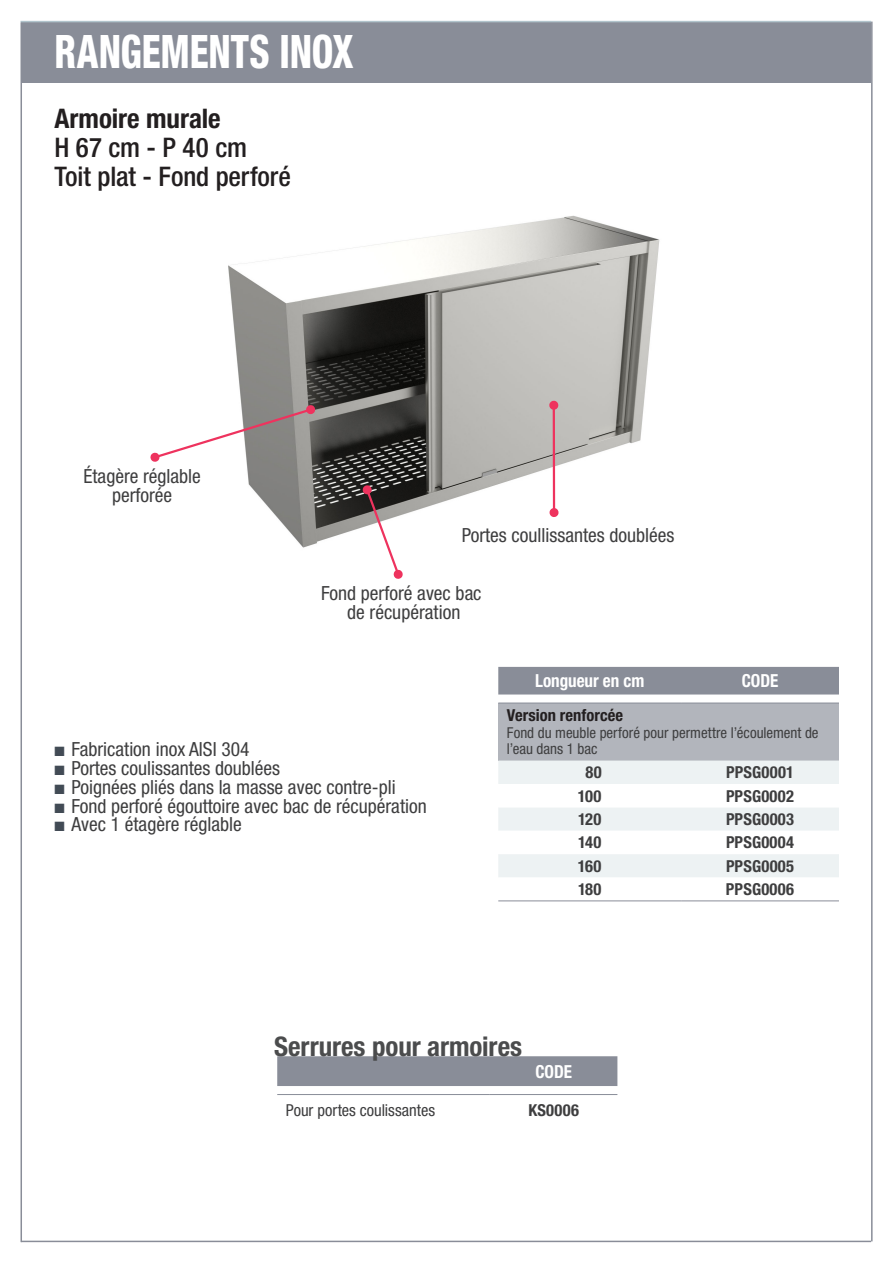
<style>
.page{position:relative;width:893px;height:1263px;background:#fff}
.page>*{position:absolute;margin:0;border:0;box-sizing:border-box;transform-origin:0 0}
.Titre_chapitre__maît{font:800 condensed 46.2px "Helvetica Neue LT Std";letter-spacing:-.005em;color:#fff;scale:.82 1}
.Titre_produit_24pt{font:500 condensed 27px "Helvetica Neue LT Std";letter-spacing:-.005em;color:#231f20}
.Caractérisitiques_pr{font:700 condensed 27px "Helvetica Neue LT Std";color:#4b4c4d}
.Titre_produit_24pt-2{font:700 condensed 27px "Helvetica Neue LT Std";letter-spacing:-.005em;color:#231f20}
.Description_produits{font:condensed 19.5px/18.8px "Helvetica Neue LT Std";color:#3e3e3f;text-align:center}
.Tableau_entête_12pt{font:700 condensed 18px "Helvetica Neue LT Std";color:#fff;scale:.95 1}
.Tableau_standard_11p{font:700 condensed 16.5px "Helvetica Neue LT Std";letter-spacing:.01em;color:#3e3e3f}
.Tableau_standard_11p-2{font:condensed 16.5px "Helvetica Neue LT Std";color:#3e3e3f}
.Tableau_standard_11p-3{font:700 condensed 16.5px "Helvetica Neue LT Std";letter-spacing:.005em;color:#231f20}
.Tableau_standard_10p{font:condensed 15px/16.5px "Helvetica Neue LT Std";color:#3e3e3f}
.s1{color:#424b55}
</style>
<div class="page">
<div style="left:21px;top:22px;width:850px;height:61px;background:#898d98"></div>
<hr style="left:21px;top:22px;width:1px;height:1220px;background:#898d98">
<hr style="left:871px;top:22px;width:2px;height:1219px;background:#898d98">
<hr style="left:21px;top:1241px;width:850px;height:1px;background:#898d98">
<hr style="left:21px;top:21px;width:850px;height:1px;background:#b1c4cc">
<img style="left:228px;top:215px;width:432px;height:333px">
<svg style="left:150px;top:404px;width:166px;height:58px"></svg>
<hr style="left:553px;top:405px;width:2px;height:107px;background:#ee335e">
<svg style="left:549px;top:400px;width:10px;height:10px"></svg>
<svg style="left:549px;top:507px;width:10px;height:11px"></svg>
<div style="left:277px;top:1056px;width:340px;height:30px;background:#898d98"></div>
<hr style="left:277px;top:1094px;width:213px;height:1px;background:#898d98">
<hr style="left:490px;top:1094px;width:127px;height:1px;background:#898d98">
<div style="left:498px;top:667px;width:341px;height:27px;background:#898d98"></div>
<div style="left:498px;top:703px;width:341px;height:57px;background:#b2b5bc"></div>
<svg style="left:498px;top:760px;width:341px;height:117px"></svg>
<hr style="left:498px;top:703px;width:183px;height:1px;background:#898d98">
<hr style="left:681px;top:703px;width:158px;height:1px;background:#898d98">
<hr style="left:498px;top:900px;width:183px;height:1px;background:#898d98">
<hr style="left:681px;top:900px;width:158px;height:1px;background:#898d98">
<svg style="left:362px;top:485px;width:41px;height:94px"></svg>
<p class="Titre_chapitre__maît" style="left:54px;top:23px;width:366px">RANGEMENTS INOX</p>
<p class="Titre_produit_24pt-2" style="left:54px;top:102px;width:168px">Armoire murale</p>
<p class="Titre_produit_24pt" style="left:54px;top:131px;width:194px">H 67 cm - P 40 cm</p>
<p class="Titre_produit_24pt" style="left:54px;top:160px;width:238px">Toit plat - Fond perforé</p>
<p class="Description_produits" style="left:83px;top:467px;width:119px">Étagère réglable perforée</p>
<p class="Description_produits" style="left:462px;top:526px;width:214px">Portes coullissantes doublées</p>
<p class="Description_produits" style="left:321px;top:584px;width:162px">Fond perforé avec bac de récupération</p>
<p class="Description_produits" style="left:54px;top:740px;width:197px"><span class="s1">■</span> Fabrication inox AISI 304</p>
<p class="Description_produits" style="left:54px;top:759px;width:227px"><span class="s1">■</span> Portes coulissantes doublées</p>
<p class="Description_produits" style="left:54px;top:777px;width:343px"><span class="s1">■</span> Poignées pliés dans la masse avec contre-pli</p>
<p class="Description_produits" style="left:54px;top:796px;width:374px"><span class="s1">■</span> Fond perforé égouttoire avec bac de récupération</p>
<p class="Description_produits" style="left:54px;top:815px;width:189px"><span class="s1">■</span> Avec 1 étagère réglable</p>
<p class="Tableau_entête_12pt" style="left:535px;top:670px;width:117px">Longueur en cm</p>
<p class="Tableau_entête_12pt" style="left:742px;top:670px;width:40px">CODE</p>
<p class="Tableau_standard_11p-3" style="left:507px;top:705px;width:118px">Version renforcée</p>
<p class="Tableau_standard_10p" style="left:507px;top:724px;width:313px">Fond du meuble perforé pour permettre l’écoulement de l’eau dans 1 bac</p>
<p class="Tableau_standard_11p" style="left:585px;top:762px;width:18px">80</p>
<p class="Tableau_standard_11p" style="left:726px;top:762px;width:69px">PPSG0001</p>
<p class="Tableau_standard_11p" style="left:578px;top:786px;width:25px">100</p>
<p class="Tableau_standard_11p" style="left:726px;top:786px;width:70px">PPSG0002</p>
<p class="Tableau_standard_11p" style="left:578px;top:809px;width:25px">120</p>
<p class="Tableau_standard_11p" style="left:726px;top:809px;width:70px">PPSG0003</p>
<p class="Tableau_standard_11p" style="left:578px;top:832px;width:25px">140</p>
<p class="Tableau_standard_11p" style="left:726px;top:832px;width:70px">PPSG0004</p>
<p class="Tableau_standard_11p" style="left:578px;top:856px;width:25px">160</p>
<p class="Tableau_standard_11p" style="left:726px;top:856px;width:70px">PPSG0005</p>
<p class="Tableau_standard_11p" style="left:578px;top:879px;width:25px">180</p>
<p class="Tableau_standard_11p" style="left:726px;top:879px;width:70px">PPSG0006</p>
<p class="Caractérisitiques_pr" style="left:274px;top:1029px;width:250px">Serrures pour armoires</p>
<p class="Tableau_entête_12pt" style="left:535px;top:1060px;width:40px">CODE</p>
<p class="Tableau_standard_11p-2" style="left:286px;top:1100px;width:151px">Pour portes coulissantes</p>
<p class="Tableau_standard_11p" style="left:528px;top:1100px;width:52px">KS0006</p>
</div>
